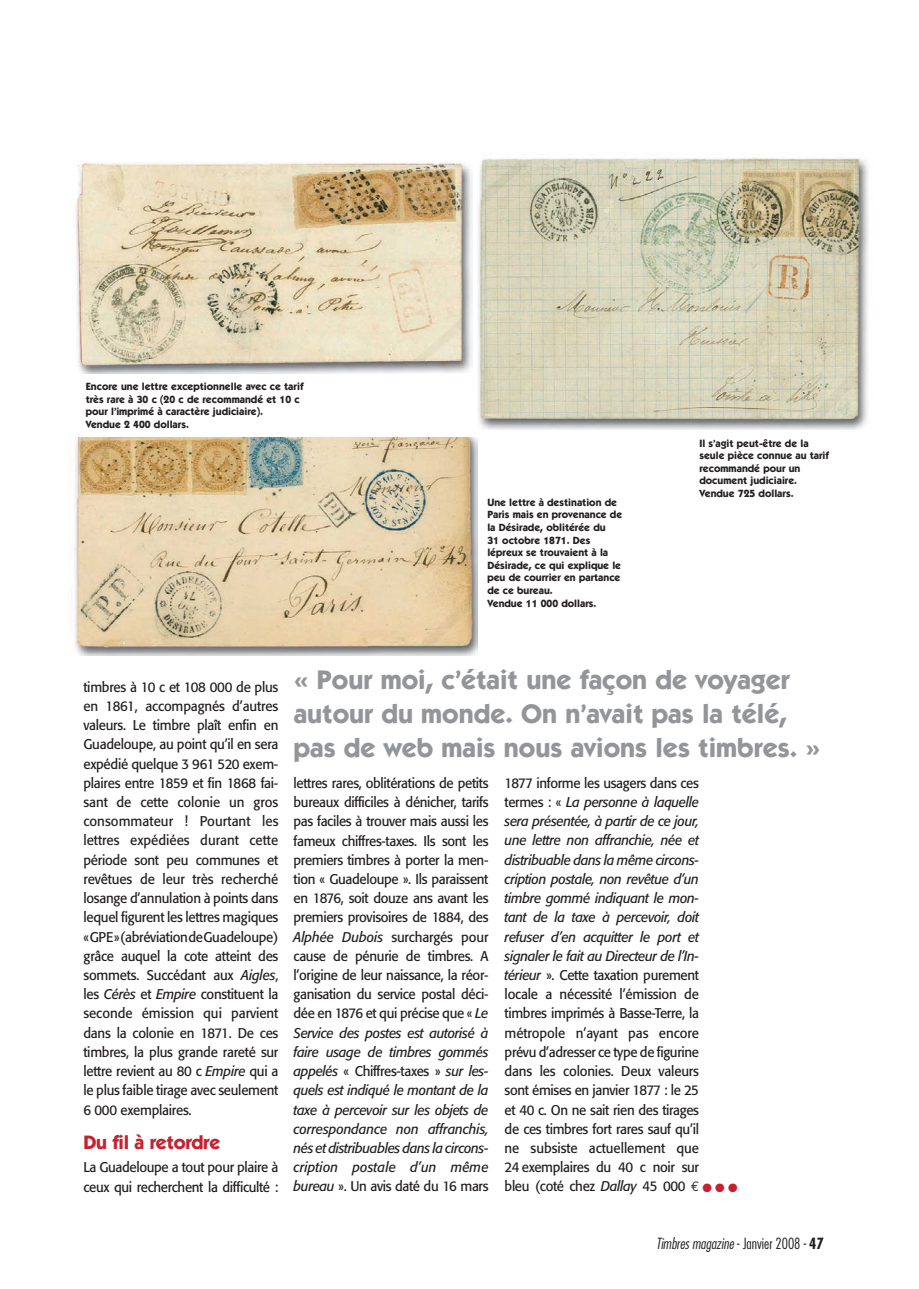
<style>
.page{position:relative;width:919px;height:1289px;background:#fff}
.page>*{position:absolute;margin:0;border:0;box-sizing:border-box;transform-origin:0 0}
.t1{font:700 27px/33.8px "Itc Kabel";color:#939598}
.t2{font:700 19.5px "Itc Kabel";letter-spacing:-.015em;color:#c72030}
.t3{font:italic 300 condensed 15px "Futura";color:#231f20}
.t4{font:13.95px/19.2px "Formata";letter-spacing:-.025em;color:#231f20;text-align:justify;scale:.95 1}
.t5{font:700 10.5px/12.6px "Itc Kabel";color:#231f20}
.s1{font-style:italic}
.s2{font-family:"Euro Mono Std"}
.s3{color:#c72030}
.s4{font-style:normal}
.s5{font-family:"Futura Std";font-weight:700;font-style:normal}
</style>
<div class="page">
<img style="left:76px;top:161px;width:397px;height:213px">
<img style="left:477px;top:157px;width:392px;height:272px">
<img style="left:74px;top:438px;width:403px;height:217px">
<p class="t5" style="left:86px;top:380px;width:219px">Encore une lettre exceptionnelle avec ce tarif très rare à 30 c (20 c de recommandé et 10 c pour l’imprimé à caractère judiciaire).<br>Vendue 2 400 dollars.</p>
<p class="t5" style="left:487px;top:496px;width:136px">Une lettre à destination de<br>Paris mais en provenance de la Désirade, oblitérée du<br>31 octobre 1871. Des lépreux se trouvaient à la<br>Désirade, ce qui explique le peu de courrier en partance de ce bureau.<br>Vendue 11 000 dollars.</p>
<p class="t5" style="left:699px;top:436px;width:131px">Il s’agit peut-être de la seule pièce connue au tarif recommandé pour un document judiciaire.<br>Vendue 725 dollars.</p>
<p class="t4" style="left:83px;top:677px;width:207px">timbres à 10 c et 108 000 de plus en 1861, accompagnés d’autres valeurs. Le timbre plaît enfin en Guadeloupe, au point qu’il en sera expédié quelque 3 961 520 exem&shy;plaires entre 1859 et fin 1868 fai&shy;sant de cette colonie un gros consommateur ! Pourtant les lettres expédiées durant cette période sont peu communes et revêtues de leur très recherché losange d’annulation à points dans lequel figurent les lettres magiques «GPE» (abréviation de Guadeloupe) grâce auquel la cote atteint des sommets. Succédant aux <span class="s1">Aigles</span>, les <span class="s1">Cérès</span> et <span class="s1">Empire</span> constituent la seconde émission qui parvient dans la colonie en 1871. De ces timbres, la plus grande rareté sur lettre revient au 80 c <span class="s1">Empire</span> qui a le plus faible tirage avec seulement 6 000 exemplaires.</p>
<h2 class="t2" style="left:83px;top:1130px;width:138px">Du fil à retordre</h2>
<p class="t4" style="left:83px;top:1157px;width:207px">La Guadeloupe a tout pour plaire à ceux qui recherchent la difficulté :</p>
<h1 class="t1" style="left:293px;top:663px;width:528px">« Pour moi, c’était une façon de voyager autour du monde. On n’avait pas la télé, pas de web mais nous avions les timbres. »</h1>
<p class="t4" style="left:293px;top:773px;width:207px">lettres rares, oblitérations de petits bureaux difficiles à dénicher, tarifs pas faciles à trouver mais aussi les fameux chiffres-taxes. Ils sont les premiers timbres à porter la men&shy;tion « Guadeloupe ». Ils paraissent en 1876, soit douze ans avant les premiers provisoires de 1884, des <span class="s1">Alphée Dubois</span> surchargés pour cause de pénurie de timbres. A l’origine de leur naissance, la réor&shy;ganisation du service postal déci&shy;dée en 1876 et qui précise que « <span class="s1">Le Service des postes est autorisé à faire usage de timbres gommés appelés</span> « Chiffres-taxes » <span class="s1">sur les&shy;quels est indiqué le montant de la taxe à percevoir sur les objets de correspondance non affranchis, nés et distribuables dans la circons&shy;cription postale d’un même bureau</span> ». Un avis daté du 16 mars</p>
<p class="t4" style="left:504px;top:773px;width:247px;text-align:left">1877 informe les usagers dans ces termes : « <span class="s1">La personne à laquelle<br>sera présentée, à partir de ce jour,<br>une lettre non affranchie, née et distribuable dans la même circons&shy;cription postale, non revêtue d’un timbre gommé indiquant le mon-<br>tant de la taxe à percevoir, doit refuser d’en acquitter le port et signaler le fait au Directeur de l’In&shy;térieur</span> ». Cette taxation purement<br>locale a nécessité l’émission de timbres imprimés à Basse-Terre, la métropole n’ayant pas encore<br>prévu d’adresser ce type de figurine<br>dans les colonies. Deux valeurs<br>sont émises en janvier 1877 : le 25<br>et 40 c. On ne sait rien des tirages<br>de ces timbres fort rares sauf qu’il<br>ne subsiste actuellement que<br>24 exemplaires du 40 c noir sur<br>bleu (coté chez <span class="s1">Dallay</span> 45 000 <span class="s2">€</span> <span class="s3">●</span> <span class="s3">●</span> <span class="s3">●</span></p>
<p class="t3" style="left:656px;top:1234px;width:169px">Timbres magazine <span class="s4">- Janvier 2008 -</span> <span class="s5">47</span></p>
</div>
